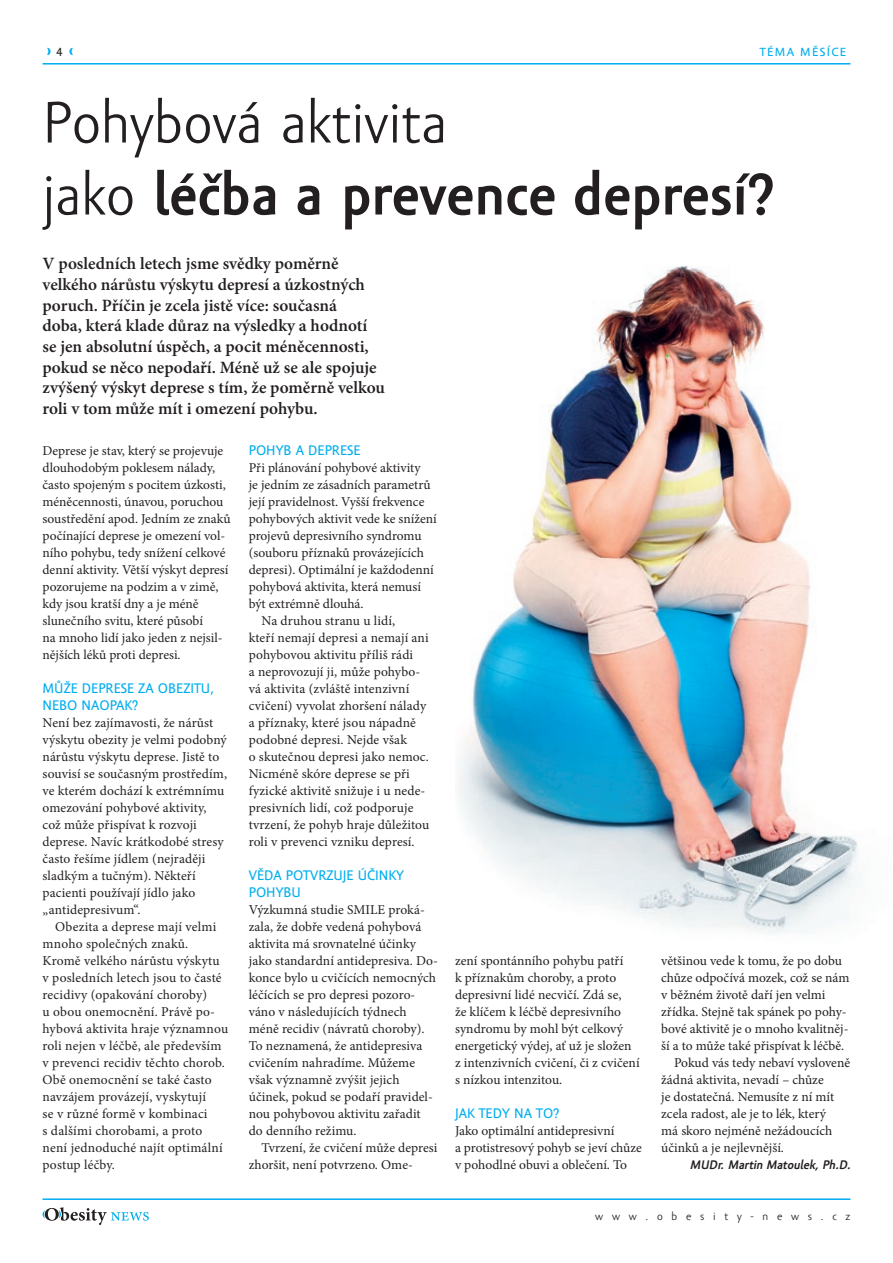
<style>
.page{position:relative;width:893px;height:1263px;background:#fff}
.page>*{position:absolute;margin:0;border:0;box-sizing:border-box;transform-origin:0 0}
.titulek_hlavní{font:700 60px/72px "Amor Sans Pro";letter-spacing:.005em;color:#231f20}
.perex{font:600 17.25px/20.7px "Minion Pro";color:#231f20}
.mezititulek{font:14.25px/17px "Amor Sans Text Pro";color:#00aeef}
.text_1__odst{font:13.5px/17px "Minion Pro";color:#231f20}
.text{font:13.5px/17px "Minion Pro";letter-spacing:.005em;color:#231f20}
.podpis{font:italic 700 12.75px "Amor Sans Pro";color:#231f20}
.t1{font:12.15px "Amor Sans Text Pro";letter-spacing:.1em;color:#00aeef;scale:1.05 1}
.t2{font:12.15px "Amor Sans Text Pro";color:#231f20;scale:1.05 1}
.t3{font:11.4px "Amor Sans Pro";letter-spacing:.725em;color:#231f20;scale:1.05 1}
.s1{font-weight:400}
</style>
<div class="page">
<img style="left:459px;top:266px;width:399px;height:666px">
<hr style="left:43px;top:1198px;width:807px;height:2px;background:#00aeef">
<svg style="left:43px;top:1207px;width:106px;height:18px"></svg>
<hr style="left:43px;top:63px;width:807px;height:2px;background:#00aeef">
<p class="t2" style="left:56px;top:45px;width:8px">4</p>
<p class="t1" style="left:760px;top:45px;width:84px">TÉMA MĚSÍCE</p>
<p class="titulek_hlavní" style="left:43px;top:87px;width:733px"><span class="s1">Pohybová aktivita<br>jako</span> léčba a prevence depresí?</p>
<p class="perex" style="left:43px;top:253px;width:344px">V posledních letech jsme svědky poměrně velkého nárůstu výskytu depresí a úzkostných poruch. Příčin je zcela jistě více: současná<br>doba, která klade důraz na výsledky a hodnotí se jen absolutní úspěch, a pocit méněcennosti, pokud se něco nepodaří. Méně už se ale spojuje zvýšený výskyt deprese s tím, že poměrně velkou roli v tom může mít i omezení pohybu.</p>
<p class="text_1__odst" style="left:43px;top:442px;width:190px">Deprese je stav, který se projevuje dlouhodobým poklesem nálady, často spojeným s pocitem úzkosti, méněcennosti, únavou, poruchou soustředění apod. Jedním ze znaků počínající deprese je omezení vol&shy;ního pohybu, tedy snížení celkové denní aktivity. Větší výskyt depresí pozorujeme na podzim a v zimě, kdy jsou kratší dny a je méně slunečního svitu, které působí<br>na mnoho lidí jako jeden z nejsil&shy;nějších léků proti depresi.</p>
<p class="mezititulek" style="left:43px;top:680px;width:173px">MŮŽE DEPRESE ZA OBEZITU,<br>NEBO NAOPAK?</p>
<p class="text_1__odst" style="left:43px;top:714px;width:186px">Není bez zajímavosti, že nárůst výskytu obezity je velmi podobný nárůstu výskytu deprese. Jistě to souvisí se současným prostředím, ve kterém dochází k extrémnímu omezování pohybové aktivity, což může přispívat k rozvoji deprese. Navíc krátkodobé stresy často řešíme jídlem (nejraději sladkým a tučným). Někteří pacienti používají jídlo jako „antidepresivum“.</p>
<p class="text" style="left:43px;top:918px;width:187px;text-indent:13px">Obezita a deprese mají velmi mnoho společných znaků.<br>Kromě velkého nárůstu výskytu v posledních letech jsou to časté recidivy (opakování choroby)<br>u obou onemocnění. Právě po&shy;hybová aktivita hraje významnou roli nejen v léčbě, ale především v prevenci recidiv těchto chorob.<br>Obě onemocnění se také často navzájem provázejí, vyskytují<br>se v různé formě v kombinaci<br>s dalšími chorobami, a proto není jednoduché najít optimální postup léčby.</p>
<p class="mezititulek" style="left:249px;top:442px;width:113px">POHYB A DEPRESE</p>
<p class="text_1__odst" style="left:249px;top:459px;width:190px">Při plánování pohybové aktivity<br>je jedním ze zásadních parametrů její pravidelnost. Vyšší frekvence pohybových aktivit vede ke snížení projevů depresivního syndromu (souboru příznaků provázejících depresi). Optimální je každodenní pohybová aktivita, která nemusí být extrémně dlouhá.</p>
<p class="text" style="left:249px;top:612px;width:182px;text-indent:13px">Na druhou stranu u lidí,<br>kteří nemají depresi a nemají ani pohybovou aktivitu příliš rádi<br>a neprovozují ji, může pohybo&shy;vá aktivita (zvláště intenzivní cvičení) vyvolat zhoršení nálady a příznaky, které jsou nápadně podobné depresi. Nejde však<br>o skutečnou depresi jako nemoc.<br>Nicméně skóre deprese se při fyzické aktivitě snižuje i u nede&shy;presivních lidí, což podporuje tvrzení, že pohyb hraje důležitou roli v prevenci vzniku depresí.</p>
<p class="mezititulek" style="left:249px;top:867px;width:157px">VĚDA POTVRZUJE ÚČINKY<br>POHYBU</p>
<p class="text_1__odst" style="left:249px;top:901px;width:191px">Výzkumná studie SMILE proká&shy;zala, že dobře vedená pohybová aktivita má srovnatelné účinky jako standardní antidepresiva. Do&shy;konce bylo u cvičících nemocných léčících se pro depresi pozoro&shy;váno v následujících týdnech méně recidiv (návratů choroby).<br>To neznamená, že antidepresiva cvičením nahradíme. Můžeme však významně zvýšit jejich účinek, pokud se podaří pravidel&shy;nou pohybovou aktivitu zařadit do denního režimu.</p>
<p class="text" style="left:249px;top:1140px;width:190px;text-indent:13px">Tvrzení, že cvičení může depresi zhoršit, není potvrzeno. Ome-</p>
<p class="text" style="left:455px;top:952px;width:186px">zení spontánního pohybu patří<br>k příznakům choroby, a proto depresivní lidé necvičí. Zdá se,<br>že klíčem k léčbě depresivního syndromu by mohl být celkový energetický výdej, ať už je složen z intenzivních cvičení, či z cvičení s nízkou intenzitou.</p>
<p class="mezititulek" style="left:455px;top:1105px;width:106px">JAK TEDY NA TO?</p>
<p class="text_1__odst" style="left:455px;top:1123px;width:188px">Jako optimální antidepresivní<br>a protistresový pohyb se jeví chůze v pohodlné obuvi a oblečení. To</p>
<p class="text_1__odst" style="left:661px;top:952px;width:190px">většinou vede k tomu, že po dobu chůze odpočívá mozek, což se nám v běžném životě daří jen velmi zřídka. Stejně tak spánek po pohy&shy;bové aktivitě je o mnoho kvalitněj&shy;ší a to může také přispívat k léčbě.</p>
<p class="text" style="left:661px;top:1055px;width:190px;text-indent:13px">Pokud vás tedy nebaví vysloveně žádná aktivita, nevadí – chůze<br>je dostatečná. Nemusíte z ní mít zcela radost, ale je to lék, který<br>má skoro nejméně nežádoucích účinků a je nejlevnější.</p>
<p class="podpis" style="left:690px;top:1158px;width:165px">MUDr. Martin Matoulek, Ph.D.</p>
<p class="t3" style="left:595px;top:1210px;width:244px">www.obesity‑news.cz</p>
</div>
